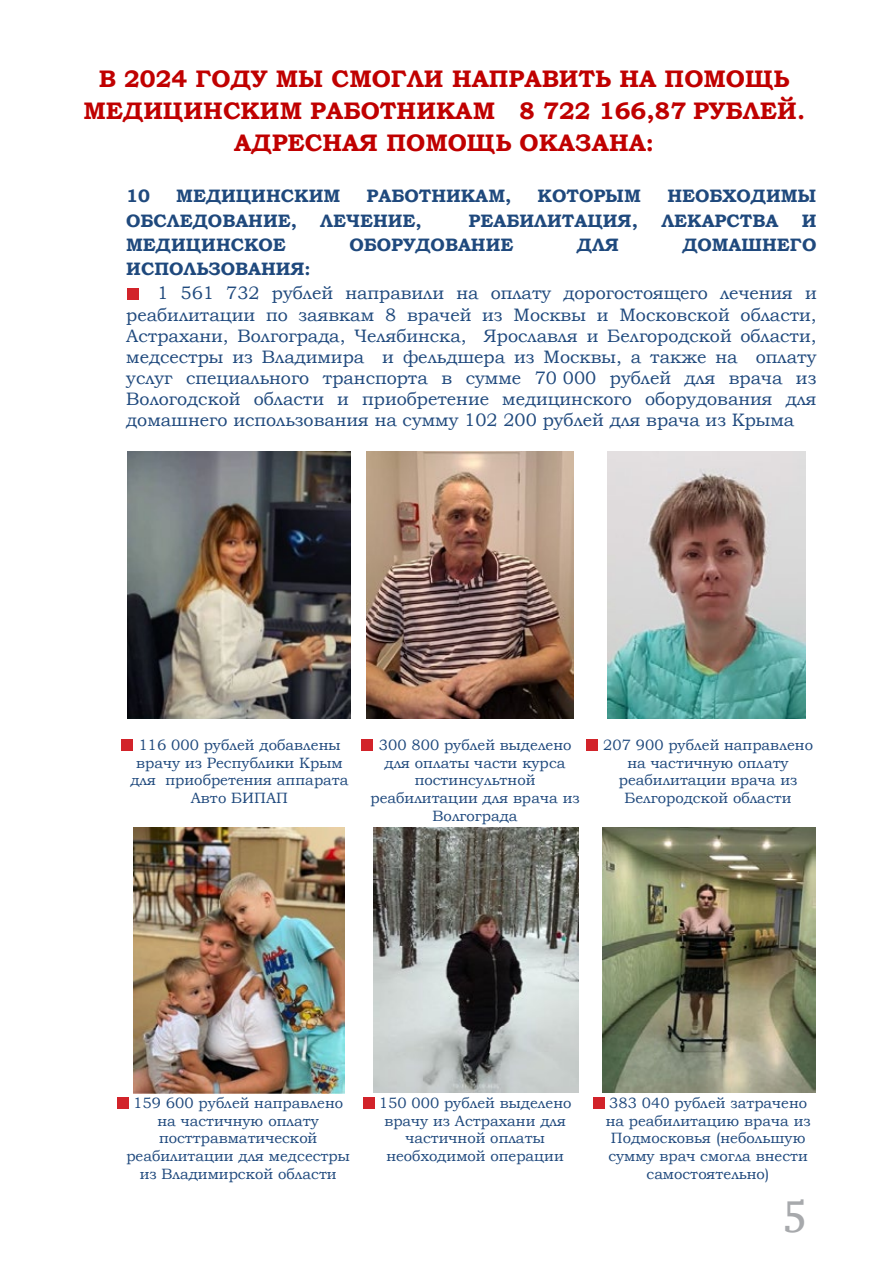
<style>
.page{position:relative;width:893px;height:1263px;background:#fff}
.page>*{position:absolute;margin:0;border:0;box-sizing:border-box;transform-origin:0 0}
.t1{font:43.5px "PT Serif Caption";color:#a7a9ac}
.t2{font:700 24px/32.4px "Bookman Old Style";color:#c00000;text-align:center}
.t3{font:18px/21.1px "Bookman Old Style";color:#1f497d;text-align:justify}
.t4{font:700 18px "Bookman Old Style";color:#1f497d}
.t5{font:15px/17.5px "Bookman Old Style";color:#1f497d;text-align:center}
</style>
<div class="page">
<img style="left:128px;top:452px;width:222px;height:266px">
<img style="left:367px;top:452px;width:207px;height:266px">
<img style="left:607px;top:452px;width:198px;height:266px">
<img style="left:134px;top:827px;width:210px;height:267px">
<img style="left:374px;top:827px;width:205px;height:266px">
<img style="left:602px;top:827px;width:214px;height:266px">
<div style="left:127px;top:288px;width:12px;height:12px;background:#d2232a"></div>
<div style="left:121px;top:739px;width:11px;height:12px;background:#d2232a"></div>
<div style="left:361px;top:739px;width:12px;height:12px;background:#d2232a"></div>
<div style="left:586px;top:739px;width:12px;height:12px;background:#d2232a"></div>
<div style="left:117px;top:1097px;width:12px;height:12px;background:#d2232a"></div>
<div style="left:363px;top:1097px;width:12px;height:12px;background:#d2232a"></div>
<div style="left:594px;top:1097px;width:11px;height:12px;background:#d2232a"></div>
<h2 class="t2" style="left:83px;top:62px;width:723px">В 2024 ГОДУ МЫ СМОГЛИ НАПРАВИТЬ НА ПОМОЩЬ<br>МЕДИЦИНСКИМ РАБОТНИКАМ 8 722 166,87 РУБЛЕЙ.<br>АДРЕСНАЯ ПОМОЩЬ ОКАЗАНА:</h2>
<p class="t4" style="left:126px;top:183px;width:25px">10</p>
<p class="t4" style="left:176px;top:183px;width:166px">МЕДИЦИНСКИМ</p>
<p class="t4" style="left:367px;top:183px;width:146px">РАБОТНИКАМ,</p>
<p class="t4" style="left:538px;top:183px;width:105px">КОТОРЫМ</p>
<p class="t4" style="left:667px;top:183px;width:150px">НЕОБХОДИМЫ</p>
<p class="t4" style="left:126px;top:207px;width:172px">ОБСЛЕДОВАНИЕ,</p>
<p class="t4" style="left:320px;top:207px;width:103px">ЛЕЧЕНИЕ,</p>
<p class="t4" style="left:468px;top:207px;width:171px">РЕАБИЛИТАЦИЯ,</p>
<p class="t4" style="left:661px;top:207px;width:119px">ЛЕКАРСТВА</p>
<p class="t4" style="left:802px;top:207px;width:16px">И</p>
<p class="t4" style="left:126px;top:232px;width:161px">МЕДИЦИНСКОЕ</p>
<p class="t4" style="left:349px;top:232px;width:166px">ОБОРУДОВАНИЕ</p>
<p class="t4" style="left:577px;top:232px;width:44px">ДЛЯ</p>
<p class="t4" style="left:682px;top:232px;width:136px">ДОМАШНЕГО</p>
<p class="t4" style="left:126px;top:256px;width:186px">ИСПОЛЬЗОВАНИЯ:</p>
<p class="t3" style="left:126px;top:283px;width:692px;text-indent:31px">1 561 732 рублей направили на оплату дорогостоящего лечения и реабилитации по заявкам 8 врачей из Москвы и Московской области, Астрахани, Волгограда, Челябинска, Ярославля и Белгородской области, медсестры из Владимира и фельдшера из Москвы, а также на оплату услуг специального транспорта в сумме 70 000 рублей для врача из Вологодской области и приобретение медицинского оборудования для домашнего использования на сумму 102 200 рублей для врача из Крыма</p>
<p class="t5" style="left:130px;top:736px;width:220px">116 000 рублей добавлены врачу из Республики Крым для приобретения аппарата<br>Авто БИПАП</p>
<p class="t5" style="left:371px;top:736px;width:210px">300 800 рублей выделено для оплаты части курса постинсультной реабилитации для врача из<br>Волгограда</p>
<p class="t5" style="left:603px;top:736px;width:211px">207 900 рублей направлено на частичную оплату реабилитации врача из<br>Белгородской области</p>
<p class="t5" style="left:126px;top:1094px;width:225px">159 600 рублей направлено на частичную оплату посттравматической реабилитации для медсестры из Владимирской области</p>
<p class="t5" style="left:379px;top:1094px;width:194px">150 000 рублей выделено врачу из Астрахани для частичной оплаты необходимой операции</p>
<p class="t5" style="left:606px;top:1094px;width:206px">383 040 рублей затрачено на реабилитацию врача из<br>Подмосковья (небольшую сумму врач смогла внести самостоятельно)</p>
<h1 class="t1" style="left:782px;top:1188px;width:28px">5</h1>
</div>
